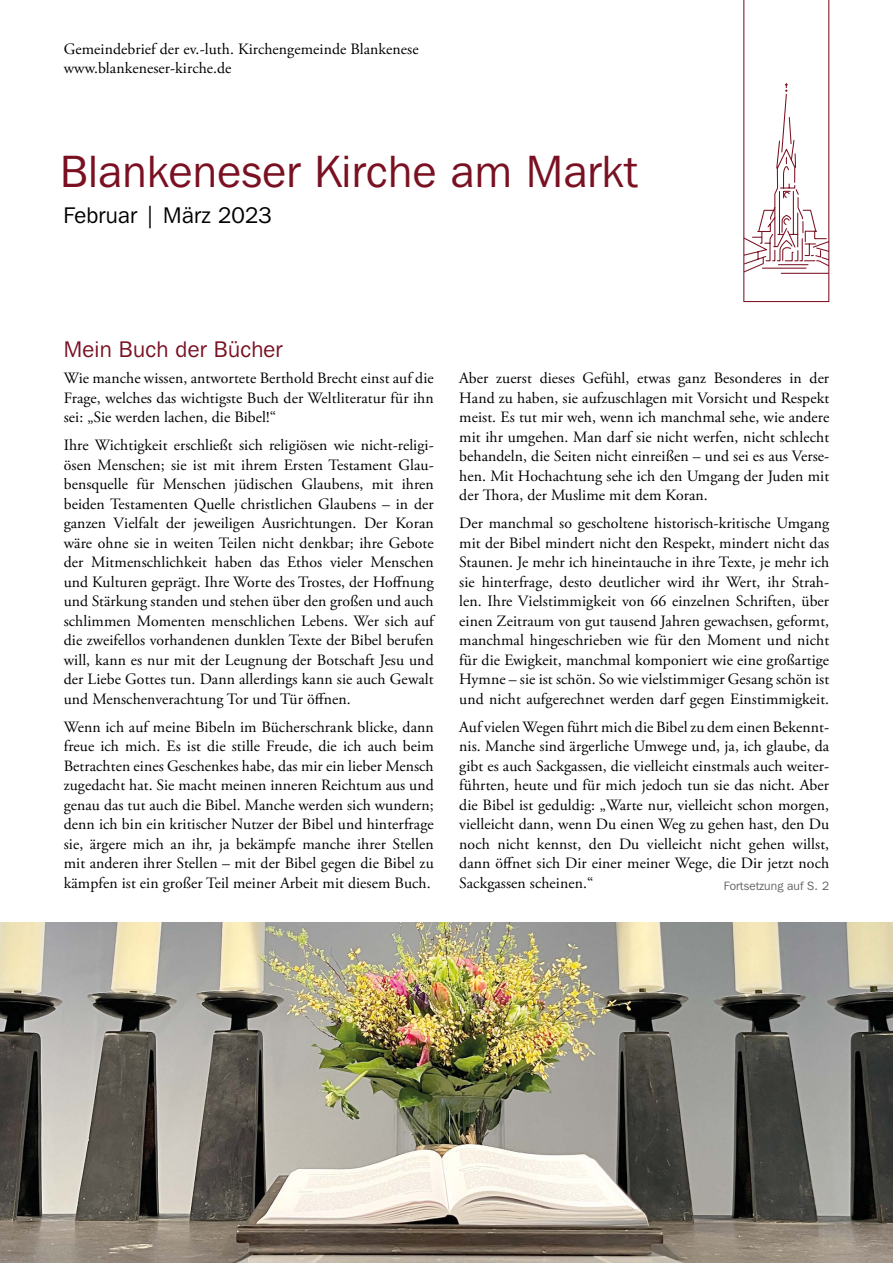
<style>
.page{position:relative;width:893px;height:1263px;background:#fff}
.page>*{position:absolute;margin:0;border:0;box-sizing:border-box;transform-origin:0 0}
.t1{font:45px "Franklin Gothic IT Cby BT";letter-spacing:.01em;color:#7a1122}
.t2{font:22.5px "Franklin Gothic IT Cby BT";letter-spacing:.01em;color:#7a1122}
.t3{font:22.5px "Franklin Gothic IT Cby BT";letter-spacing:.01em;color:#000}
.t4{font:15.75px/19.5px "Adobe Garamond Pro";letter-spacing:.005em;color:#000;text-align:justify}
.t5{font:12px "Franklin Gothic IT Cby BT";letter-spacing:.01em;color:#646363}
</style>
<div class="page">
<svg style="left:743px;top:0;width:86px;height:302px"></svg>
<img style="left:0;top:923px;width:893px;height:340px">
<p class="t4" style="left:64px;top:40px;width:356px">Gemeindebrief der ev.-luth. Kirchengemeinde Blankenese www.blankeneser-kirche.de</p>
<h1 class="t1" style="left:60px;top:144px;width:579px">Blankeneser Kirche am Markt</h1>
<h2 class="t3" style="left:64px;top:202px;width:210px">Februar | März 2023</h2>
<h2 class="t2" style="left:64px;top:336px;width:220px">Mein Buch der Bücher</h2>
<p class="t4" style="left:64px;top:369px;width:371px">Wie manche wissen, antwortete Berthold Brecht einst auf die Frage, welches das wichtigste Buch der Weltliteratur für ihn sei: „Sie werden lachen, die Bibel!“</p>
<p class="t4" style="left:64px;top:436px;width:371px">Ihre Wichtigkeit erschließt sich religiösen wie nicht-religi&shy;ösen Menschen; sie ist mit ihrem Ersten Testament Glau&shy;bensquelle für Menschen jüdischen Glaubens, mit ihren beiden Testamenten Quelle christlichen Glaubens – in der ganzen Vielfalt der jeweiligen Ausrichtungen. Der Koran wäre ohne sie in weiten Teilen nicht denkbar; ihre Gebote der Mitmenschlichkeit haben das Ethos vieler Menschen und Kulturen geprägt. Ihre Worte des Trostes, der Hoffnung und Stärkung standen und stehen über den großen und auch schlimmen Momenten menschlichen Lebens. Wer sich auf die zweifellos vorhandenen dunklen Texte der Bibel berufen will, kann es nur mit der Leugnung der Botschaft Jesu und der Liebe Gottes tun. Dann allerdings kann sie auch Gewalt und Menschenverachtung Tor und Tür öffnen.</p>
<p class="t4" style="left:64px;top:718px;width:371px">Wenn ich auf meine Bibeln im Bücherschrank blicke, dann freue ich mich. Es ist die stille Freude, die ich auch beim Betrachten eines Geschenkes habe, das mir ein lieber Mensch zugedacht hat. Sie macht meinen inneren Reichtum aus und genau das tut auch die Bibel. Manche werden sich wundern; denn ich bin ein kritischer Nutzer der Bibel und hinterfrage sie, ärgere mich an ihr, ja bekämpfe manche ihrer Stellen mit anderen ihrer Stellen – mit der Bibel gegen die Bibel zu kämpfen ist ein großer Teil meiner Arbeit mit diesem Buch.</p>
<p class="t4" style="left:459px;top:369px;width:371px">Aber zuerst dieses Gefühl, etwas ganz Besonderes in der Hand zu haben, sie aufzuschlagen mit Vorsicht und Respekt meist. Es tut mir weh, wenn ich manchmal sehe, wie andere mit ihr umgehen. Man darf sie nicht werfen, nicht schlecht behandeln, die Seiten nicht einreißen – und sei es aus Verse&shy;hen. Mit Hochachtung sehe ich den Umgang der Juden mit der Thora, der Muslime mit dem Koran.</p>
<p class="t4" style="left:459px;top:514px;width:371px">Der manchmal so gescholtene historisch-kritische Umgang mit der Bibel mindert nicht den Respekt, mindert nicht das Staunen. Je mehr ich hineintauche in ihre Texte, je mehr ich sie hinterfrage, desto deutlicher wird ihr Wert, ihr Strah&shy;len. Ihre Vielstimmigkeit von 66 einzelnen Schriften, über einen Zeitraum von gut tausend Jahren gewachsen, geformt, manchmal hingeschrieben wie für den Moment und nicht für die Ewigkeit, manchmal komponiert wie eine großartige Hymne – sie ist schön. So wie vielstimmiger Gesang schön ist und nicht aufgerechnet werden darf gegen Einstimmigkeit.</p>
<p class="t4" style="left:459px;top:717px;width:371px">Auf vielen Wegen führt mich die Bibel zu dem einen Bekennt&shy;nis. Manche sind ärgerliche Umwege und, ja, ich glaube, da gibt es auch Sackgassen, die vielleicht einstmals auch weiter&shy;führten, heute und für mich jedoch tun sie das nicht. Aber die Bibel ist geduldig: „Warte nur, vielleicht schon morgen, vielleicht dann, wenn Du einen Weg zu gehen hast, den Du noch nicht kennst, den Du vielleicht nicht gehen willst, dann öffnet sich Dir einer meiner Wege, die Dir jetzt noch Sackgassen scheinen.“</p>
<p class="t5" style="left:724px;top:878px;width:107px">Fortsetzung auf S. 2</p>
</div>
